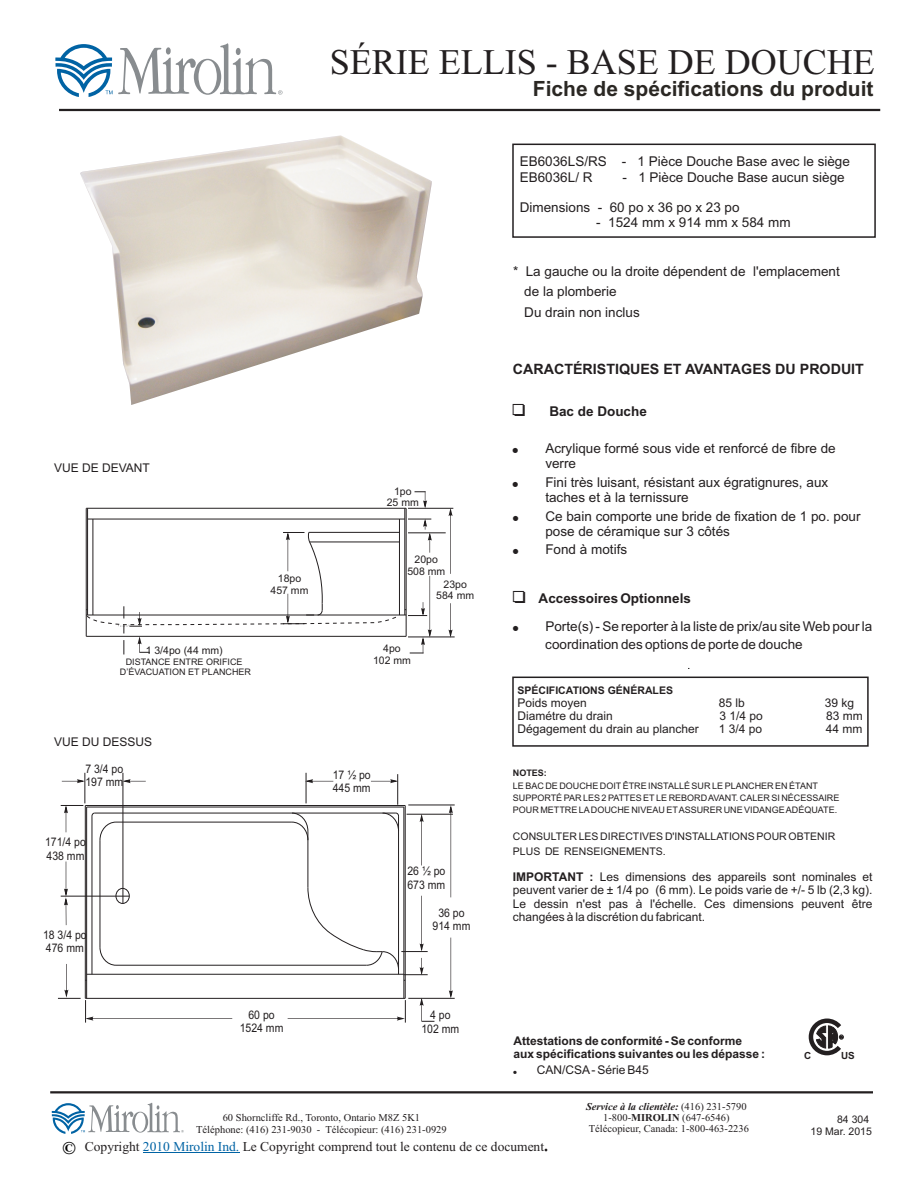
<style>
.page{position:relative;width:918px;height:1188px;background:#fff}
.page>*{position:absolute;margin:0;border:0;box-sizing:border-box;transform-origin:0 0}
.t1{font:36px "Times New Roman";color:#231f20}
.t2{font:700 21px "Arial";color:#2a2723}
.t3{font:700 14.25px "Arial";color:#231f20}
.t4{font:13.5px/18.6px "Arial";color:#231f20}
.t5{font:13.5px "Times New Roman";color:#231f20}
.t6{font:700 13.5px "Arial";color:#231f20}
.t7{font:12px "Arial";color:#231f20}
.t8{font:700 12px/13.4px "Arial";color:#231f20}
.t9{font:11.85px/13.2px "Arial";color:#231f20;scale:.88 1}
.t10{font:10.5px/11.1px "Times New Roman";color:#231f20;text-align:center}
.t11{font:10.5px/11.7px "Arial";color:#231f20;text-align:center}
.t12{font:700 10.5px "Arial";color:#231f20}
.t13{font:700 9.9px "Arial";color:#231f20}
.t14{font:9px/12px "Arial";color:#231f20;text-align:center}
.t15{font:700 9px "Arial";color:#231f20}
.s1{font-weight:700}
.s2{font-weight:700;font-style:italic}
.s3{font-weight:700;font-size:18px;color:#000}
.s4{color:#0063a4}
.s5{font-size:15px}
</style>
<div class="page">
<hr style="left:50px;top:1091px;width:823px;height:2px;background:#231f20">
<hr style="left:86px;top:508px;width:320px;height:1px;background:#231f20">
<hr style="left:404px;top:508px;width:1px;height:107px;background:#231f20">
<hr style="left:87px;top:508px;width:1px;height:107px;background:#231f20">
<hr style="left:86px;top:508px;width:1px;height:128px;background:#231f20">
<hr style="left:406px;top:508px;width:1px;height:128px;background:#231f20">
<hr style="left:408px;top:637px;width:47px;height:1px;background:#231f20">
<hr style="left:408px;top:533px;width:38px;height:1px;background:#231f20">
<hr style="left:408px;top:508px;width:45px;height:1px;background:#231f20">
<svg style="left:449px;top:508px;width:4px;height:66px"></svg>
<svg style="left:449px;top:603px;width:4px;height:35px"></svg>
<svg style="left:415px;top:491px;width:12px;height:17px"></svg>
<svg style="left:86px;top:519px;width:346px;height:135px"></svg>
<div style="left:512px;top:144px;width:364px;height:94px;border:2px solid #231f20"></div>
<img style="left:80px;top:135px;width:352px;height:270px">
<svg style="left:115px;top:888px;width:15px;height:16px"></svg>
<svg style="left:91px;top:812px;width:26px;height:29px"></svg>
<svg style="left:291px;top:812px;width:18px;height:29px"></svg>
<svg style="left:382px;top:812px;width:17px;height:17px"></svg>
<hr style="left:116px;top:822px;width:176px;height:1px;background:#231f20">
<hr style="left:100px;top:840px;width:1px;height:107px;background:#231f20">
<hr style="left:116px;top:965px;width:251px;height:1px;background:#231f20">
<hr style="left:308px;top:831px;width:1px;height:56px;background:#231f20">
<hr style="left:398px;top:816px;width:1px;height:154px;background:#231f20">
<hr style="left:292px;top:813px;width:104px;height:1px;background:#231f20">
<hr style="left:87px;top:974px;width:317px;height:1px;background:#231f20">
<hr style="left:92px;top:816px;width:1px;height:158px;background:#231f20">
<hr style="left:95px;top:813px;width:197px;height:1px;background:#231f20">
<hr style="left:86px;top:807px;width:1px;height:191px;background:#231f20">
<hr style="left:403px;top:807px;width:1px;height:191px;background:#231f20">
<hr style="left:87px;top:807px;width:317px;height:1px;background:#231f20">
<hr style="left:405px;top:806px;width:1px;height:192px;background:#231f20">
<hr style="left:85px;top:998px;width:320px;height:1px;background:#231f20">
<hr style="left:85px;top:806px;width:1px;height:192px;background:#231f20">
<hr style="left:85px;top:805px;width:320px;height:1px;background:#231f20">
<hr style="left:408px;top:998px;width:47px;height:1px;background:#231f20">
<hr style="left:408px;top:805px;width:47px;height:1px;background:#231f20">
<hr style="left:61px;top:896px;width:68px;height:1px;background:#231f20">
<hr style="left:85px;top:773px;width:1px;height:30px;background:#231f20">
<hr style="left:397px;top:774px;width:1px;height:31px;background:#231f20">
<hr style="left:306px;top:773px;width:1px;height:30px;background:#231f20">
<hr style="left:123px;top:773px;width:1px;height:130px;background:#231f20">
<svg style="left:307px;top:887px;width:121px;height:94px"></svg>
<svg style="left:420px;top:815px;width:4px;height:50px"></svg>
<svg style="left:449px;top:805px;width:4px;height:92px"></svg>
<svg style="left:449px;top:938px;width:4px;height:60px"></svg>
<svg style="left:420px;top:998px;width:14px;height:24px"></svg>
<svg style="left:123px;top:779px;width:23px;height:4px"></svg>
<svg style="left:62px;top:779px;width:23px;height:4px"></svg>
<svg style="left:305px;top:779px;width:28px;height:4px"></svg>
<svg style="left:371px;top:779px;width:27px;height:4px"></svg>
<svg style="left:61px;top:805px;width:22px;height:27px"></svg>
<svg style="left:288px;top:1000px;width:118px;height:23px"></svg>
<svg style="left:64px;top:862px;width:4px;height:63px"></svg>
<svg style="left:58px;top:946px;width:174px;height:77px"></svg>
<hr style="left:407px;top:814px;width:46px;height:1px;background:#231f20">
<hr style="left:143px;top:1152px;width:96px;height:1px;background:#0063a4">
<svg style="left:55px;top:43px;width:227px;height:54px"></svg>
<hr style="left:59px;top:109px;width:821px;height:2px;background:#231f20">
<div style="left:512px;top:677px;width:357px;height:70px;border:2px solid #231f20"></div>
<svg style="left:52px;top:1103px;width:132px;height:31px"></svg>
<svg style="left:808px;top:1018px;width:36px;height:38px"></svg>
<h1 class="t1" style="left:330px;top:49px;width:546px">SÉRIE ELLIS - BASE DE DOUCHE</h1>
<h2 class="t2" style="left:533px;top:81px;width:342px">Fiche de spécifications du produit</h2>
<p class="t4" style="left:520px;top:155px;width:108px;line-height:15.1px">EB6036LS/RS -<br>EB6036L/ R</p>
<p class="t4" style="left:638px;top:155px;width:214px;line-height:15.1px">1 Pièce Douche Base avec le siège<br>1 Pièce Douche Base aucun siège</p>
<p class="t4" style="left:623px;top:169px;width:6px">-</p>
<p class="t4" style="left:520px;top:199px;width:221px">Dimensions - 60 po x 36 po x 23 po</p>
<p class="t4" style="left:596px;top:214px;width:196px">- 1524 mm x 914 mm x 584 mm</p>
<p class="t4" style="left:524px;top:263px;width:317px;line-height:20.1px;text-indent:-11px">* La gauche ou la droite dépendent de l'emplacement de la plomberie<br>Du drain non inclus</p>
<p class="t3" style="left:513px;top:363px;width:352px">CARACTÉRISTIQUES ET AVANTAGES DU PRODUIT</p>
<p class="t6" style="left:549px;top:407px;width:99px">Bac de Douche</p>
<p class="t7" style="left:54px;top:464px;width:97px">VUE DE DEVANT</p>
<p class="t11" style="left:271px;top:573px;width:39px">18po<br>457 mm</p>
<p class="t11" style="left:146px;top:646px;width:79px">1 3/4po (44 mm)</p>
<p class="t14" style="left:120px;top:657px;width:133px;line-height:10.1px">DISTANCE ENTRE ORIFICE<br>D’ÉVACUATION ET PLANCHER</p>
<p class="t7" style="left:54px;top:738px;width:100px">VUE DU DESSUS</p>
<p class="t11" style="left:387px;top:486px;width:34px">1po<br>25 mm</p>
<p class="t11" style="left:407px;top:554px;width:39px">20po<br>508 mm</p>
<p class="t11" style="left:373px;top:644px;width:39px">4po<br>102 mm</p>
<p class="t11" style="left:436px;top:579px;width:39px">23po<br>584 mm</p>
<p class="t9" style="left:85px;top:763px;width:45px">7 3/4 po<br>197 mm</p>
<p class="t9" style="left:333px;top:769px;width:45px">17 ½ po<br>445 mm</p>
<p class="t9" style="left:45px;top:837px;width:48px">171/4 po<br>438 mm</p>
<p class="t9" style="left:43px;top:929px;width:51px">18 3/4 po<br>476 mm</p>
<p class="t9" style="left:240px;top:1009px;width:51px;text-align:center">60 po<br>1524 mm</p>
<p class="t9" style="left:407px;top:866px;width:45px">26 ½ po<br>673 mm</p>
<p class="t9" style="left:433px;top:907px;width:45px;text-align:center">36 po<br>914 mm</p>
<p class="t9" style="left:421px;top:1010px;width:45px;text-align:center">4 po<br>102 mm</p>
<p class="t4" style="left:545px;top:440px;width:292px">Acrylique formé sous vide et renforcé de fibre de</p>
<p class="t4" style="left:545px;top:456px;width:284px">verre<br>Fini très luisant, résistant aux égratignures, aux</p>
<p class="t4" style="left:545px;top:489px;width:317px">taches et à la ternissure<br>Ce bain comporte une bride de fixation de 1 po. pour</p>
<p class="t4" style="left:545px;top:523px;width:186px">pose de céramique sur 3 côtés<br>Fond à motifs</p>
<p class="t6" style="left:539px;top:593px;width:154px">Accessoires Optionnels</p>
<p class="t4" style="left:545px;top:618px;width:329px;line-height:18.1px">Porte(s) - Se reporter à la liste de prix/au site Web pour la coordination des options de porte de douche</p>
<p class="t12" style="left:517px;top:686px;width:157px">SPÉCIFICATIONS GÉNÉRALES</p>
<p class="t7" style="left:517px;top:698px;width:71px">Poids moyen</p>
<p class="t7" style="left:719px;top:698px;width:28px">85 lb</p>
<p class="t7" style="left:825px;top:698px;width:31px">39 kg</p>
<p class="t7" style="left:517px;top:711px;width:97px">Diamétre du drain</p>
<p class="t7" style="left:720px;top:711px;width:45px">3 1/4 po</p>
<p class="t7" style="left:826px;top:711px;width:38px">83 mm</p>
<p class="t7" style="left:517px;top:725px;width:183px">Dégagement du drain au plancher</p>
<p class="t7" style="left:719px;top:725px;width:45px">1 3/4 po</p>
<p class="t7" style="left:826px;top:725px;width:38px">44 mm</p>
<p class="t15" style="left:513px;top:770px;width:36px">NOTES:</p>
<p class="t14" style="left:513px;top:780px;width:328px;text-align:left">LE BAC DE DOUCHE DOITÊTRE INSTALLÉ SUR LE PLANCHER EN ÉTANT<br>SUPPORTÉ PAR LES 2 PATTES ETLE REBORD AVANT. CALER SI NÉCESSAIRE<br>POUR METTRE LADOUCHE NIVEAU ETASSURER UNE VIDANGE ADÉQUATE.</p>
<p class="t11" style="left:513px;top:831px;width:324px;line-height:14.1px;text-align:left">CONSULTER LES DIRECTIVES D'INSTALLATIONS POUR OBTENIR<br>PLUS DE RENSEIGNEMENTS.</p>
<p class="t7" style="left:513px;top:872px;width:361px"><span class="s1">IMPORTANT :</span> Les dimensions des appareils sont nominales et</p>
<p class="t7" style="left:513px;top:886px;width:361px">peuvent varier de ± 1/4 po (6 mm). Le poids varie de +/- 5 lb (2,3 kg).</p>
<p class="t7" style="left:704px;top:899px;width:170px">Ces dimensions peuvent être</p>
<p class="t7" style="left:513px;top:912px;width:194px">changées à la discrétion du fabricant.</p>
<p class="t7" style="left:513px;top:899px;width:185px">Le dessin n'est pas à l'échelle.</p>
<p class="t8" style="left:514px;top:1035px;width:253px">Attestations de conformité - Se conforme aux spécifications suivantes ou les dépasse :</p>
<p class="t7" style="left:537px;top:1065px;width:114px">CAN/CSA- Série B45</p>
<p class="t13" style="left:804px;top:1051px;width:9px">C</p>
<p class="t13" style="left:841px;top:1052px;width:15px">US</p>
<p class="t10" style="left:196px;top:1113px;width:252px;line-height:11.7px">60 Shorncliffe Rd., Toronto, Ontario M8Z 5K1<br>Téléphone: (416) 231-9030 - Télécopieur: (416) 231-0929</p>
<p class="t10" style="left:586px;top:1102px;width:164px"><span class="s2">Service à la clientèle:</span> (416) 231-5790<br>1-800-<span class="s1">MIROLIN</span> (647-6546)<br>Télécopieur, Canada: 1-800-463-2236</p>
<p class="t5" style="left:63px;top:1141px;width:487px"><span class="s3">©</span> Copyright <span class="s4">2010 Mirolin Ind.</span> Le Copyright comprend tout le contenu de ce document<span class="s5">.</span></p>
<p class="t11" style="left:811px;top:1114px;width:63px;text-align:right">84 304<br>19 Mar. 2015</p>
</div>
